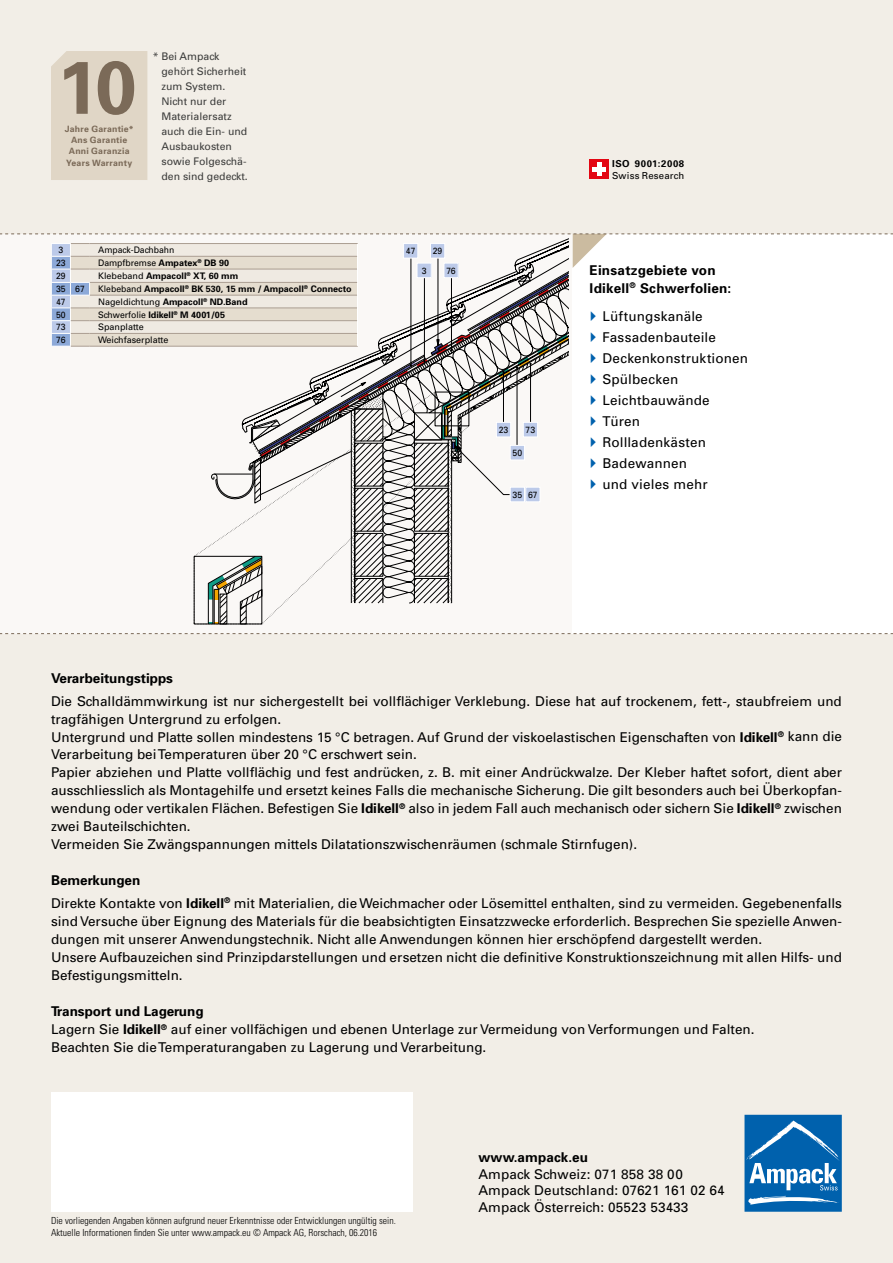
<style>
.page{position:relative;width:893px;height:1263px;background:#f2eee7}
.page>*{position:absolute;margin:0;border:0;box-sizing:border-box;transform-origin:0 0}
.t1{font:13.5px/18px "Univers";color:#000}
.t2{font:700 13.5px/18px "Univers";letter-spacing:.01em;color:#000}
.t3{font:10.5px/15px "Univers";color:#3c3c3b}
.t4{font:300 condensed 9.75px/11.9px "Univers";color:#000}
.t5{font:9.6px "Univers";letter-spacing:.02em;color:#000}
.t6{font:700 9.6px "Univers";letter-spacing:.055em;color:#000}
.t7{font:700 9px "Univers";color:#000}
.t8{font:9px "Univers";color:#000;scale:.96 1}
.t9{font:9px "Univers";color:#000}
.t10{font:700 8.7px/11.2px "Univers";letter-spacing:.025em;color:#7b6a58;text-align:center}
.s1{font-weight:700}
.s2{font-weight:400}
</style>
<div class="page">
<svg style="left:51px;top:51px;width:96px;height:129px"></svg>
<div style="left:573px;top:234px;width:320px;height:400px;background:#fff"></div>
<svg style="left:0;top:633px;width:893px;height:1px"></svg>
<div style="left:744px;top:1115px;width:98px;height:97px;background:#0061ad"></div>
<svg style="left:748px;top:1196px;width:91px;height:9px"></svg>
<svg style="left:746px;top:1120px;width:94px;height:70px"></svg>
<div style="left:51px;top:1093px;width:361px;height:119px;background:#fff"></div>
<div style="left:590px;top:160px;width:19px;height:19px;background:#e30613"></div>
<hr style="left:597px;top:163px;width:4px;height:13px;background:#fff">
<div style="left:593px;top:167px;width:13px;height:5px;background:#fff"></div>
<svg style="left:0;top:233px;width:893px;height:392px"></svg>
<p class="t10" style="left:65px;top:123px;width:70px">Jahre Garantie*<br>Ans Garantie<br>Anni Garanzia<br>Years Warranty</p>
<p class="t3" style="left:161px;top:48px;width:88px;text-indent:-9px">* Bei Ampack gehört Sicherheit zum System.<br>Nicht nur der<br>Materialersatz auch die Ein- und<br>Ausbaukosten sowie Folgeschä&shy;den sind gedeckt.</p>
<p class="t8" style="left:58px;top:244px;width:7px">3</p>
<p class="t8" style="left:98px;top:244px;width:81px">Ampack-Dachbahn</p>
<p class="t8" style="left:56px;top:257px;width:12px">23</p>
<p class="t8" style="left:98px;top:257px;width:138px">Dampfbremse <span class="s1">Ampatex</span><sup>®</sup> <span class="s1">DB 90</span></p>
<p class="t8" style="left:56px;top:270px;width:12px">29</p>
<p class="t7" style="left:98px;top:270px;width:142px"><span class="s2">Klebeband</span> Ampacoll<sup>®</sup> XT, 60 mm</p>
<p class="t8" style="left:56px;top:283px;width:31px">35 67</p>
<p class="t7" style="left:98px;top:283px;width:255px"><span class="s2">Klebeband</span> Ampacoll<sup>®</sup> BK 530, 15 mm / Ampacoll<sup>®</sup> Connecto</p>
<p class="t8" style="left:56px;top:296px;width:12px">47</p>
<p class="t7" style="left:98px;top:296px;width:151px"><span class="s2">Nageldichtung</span> Ampacoll<sup>®</sup> ND.Band</p>
<p class="t8" style="left:56px;top:309px;width:12px">50</p>
<p class="t7" style="left:98px;top:309px;width:128px"><span class="s2">Schwerfolie</span> Idikell<sup>®</sup> M 4001/05</p>
<p class="t8" style="left:56px;top:321px;width:12px">73</p>
<p class="t9" style="left:98px;top:321px;width:47px">Spanplatte</p>
<p class="t8" style="left:56px;top:334px;width:11px">76</p>
<p class="t9" style="left:98px;top:334px;width:72px">Weichfaserplatte</p>
<p class="t8" style="left:406px;top:245px;width:12px">47</p>
<p class="t8" style="left:433px;top:245px;width:12px">29</p>
<p class="t8" style="left:422px;top:265px;width:7px">3</p>
<p class="t8" style="left:446px;top:265px;width:11px">76</p>
<p class="t8" style="left:499px;top:424px;width:12px">23</p>
<p class="t8" style="left:526px;top:424px;width:12px">73</p>
<p class="t8" style="left:512px;top:447px;width:12px">50</p>
<p class="t8" style="left:512px;top:489px;width:28px">35 67</p>
<p class="t6" style="left:612px;top:157px;width:74px">ISO 9001:2008</p>
<p class="t5" style="left:612px;top:169px;width:74px">Swiss Research</p>
<p class="t2" style="left:590px;top:260px;width:143px">Einsatzgebiete von<br>Idikell<sup>®</sup> Schwerfolien:</p>
<p class="t1" style="left:602px;top:306px;width:147px;line-height:21px">Lüftungskanäle<br>Fassadenbauteile<br>Deckenkonstruktionen<br>Spülbecken<br>Leichtbauwände<br>Türen<br>Rollladenkästen<br>Badewannen<br>und vieles mehr</p>
<p class="t2" style="left:51px;top:669px;width:124px">Verarbeitungstipps</p>
<p class="t1" style="left:51px;top:691px;width:792px">Die Schalldämmwirkung ist nur sichergestellt bei vollflächiger Verklebung. Diese hat auf trockenem, fett-, staubfreiem und tragfähigen Untergrund zu erfolgen.<br>Untergrund und Platte sollen mindestens 15 °C betragen. Auf Grund der viskoelastischen Eigenschaften von <span class="s1">Idikell</span><sup>®</sup> kann die Verarbeitung bei Temperaturen über 20 °C erschwert sein.<br>Papier abziehen und Platte vollflächig und fest andrücken, z. B. mit einer Andrückwalze. Der Kleber haftet sofort, dient aber ausschliesslich als Montagehilfe und ersetzt keines Falls die mechanische Sicherung. Die gilt besonders auch bei Überkopfan&shy;wendung oder vertikalen Flächen. Befestigen Sie <span class="s1">Idikell</span><sup>®</sup> also in jedem Fall auch mechanisch oder sichern Sie <span class="s1">Idikell</span><sup>®</sup> zwischen zwei Bauteilschichten.<br>Vermeiden Sie Zwängspannungen mittels Dilatationszwischenräumen (schmale Stirnfugen).</p>
<p class="t1" style="left:51px;top:869px;width:792px;line-height:22.5px"><span class="s1">Bemerkungen<br></span>Direkte Kontakte von <span class="s1">Idikell</span><sup>®</sup> mit Materialien, die Weichmacher oder Lösemittel enthalten, sind zu vermeiden. Gegebenenfalls</p>
<p class="t1" style="left:51px;top:912px;width:792px">sind Versuche über Eignung des Materials für die beabsichtigten Einsatzzwecke erforderlich. Besprechen Sie spezielle Anwen&shy;dungen mit unserer Anwendungstechnik. Nicht alle Anwendungen können hier erschöpfend dargestellt werden.<br>Unsere Aufbauzeichen sind Prinzipdarstellungen und ersetzen nicht die definitive Konstruktionszeichnung mit allen Hilfs- und Befestigungsmitteln.</p>
<p class="t1" style="left:51px;top:1002px;width:705px"><span class="s1">Transport und Lagerung<br></span>Lagern Sie <span class="s1">Idikell</span><sup>®</sup> auf einer vollfächigen und ebenen Unterlage zur Vermeidung von Verformungen und Falten.<br>Beachten Sie die Temperaturangaben zu Lagerung und Verarbeitung.</p>
<p class="t4" style="left:51px;top:1214px;width:346px">Die vorliegenden Angaben können aufgrund neuer Erkenntnisse oder Entwicklungen ungültig sein.<br>Aktuelle Informationen finden Sie unter www.ampack.eu © Ampack AG, Rorschach, 06.2016</p>
<p class="t2" style="left:478px;top:1148px;width:111px">www.ampack.eu</p>
<p class="t1" style="left:478px;top:1166px;width:248px;line-height:16.5px">Ampack Schweiz: 071 858 38 00<br>Ampack Deutschland: 07621 161 02 64<br>Ampack Österreich: 05523 53433</p>
</div>
